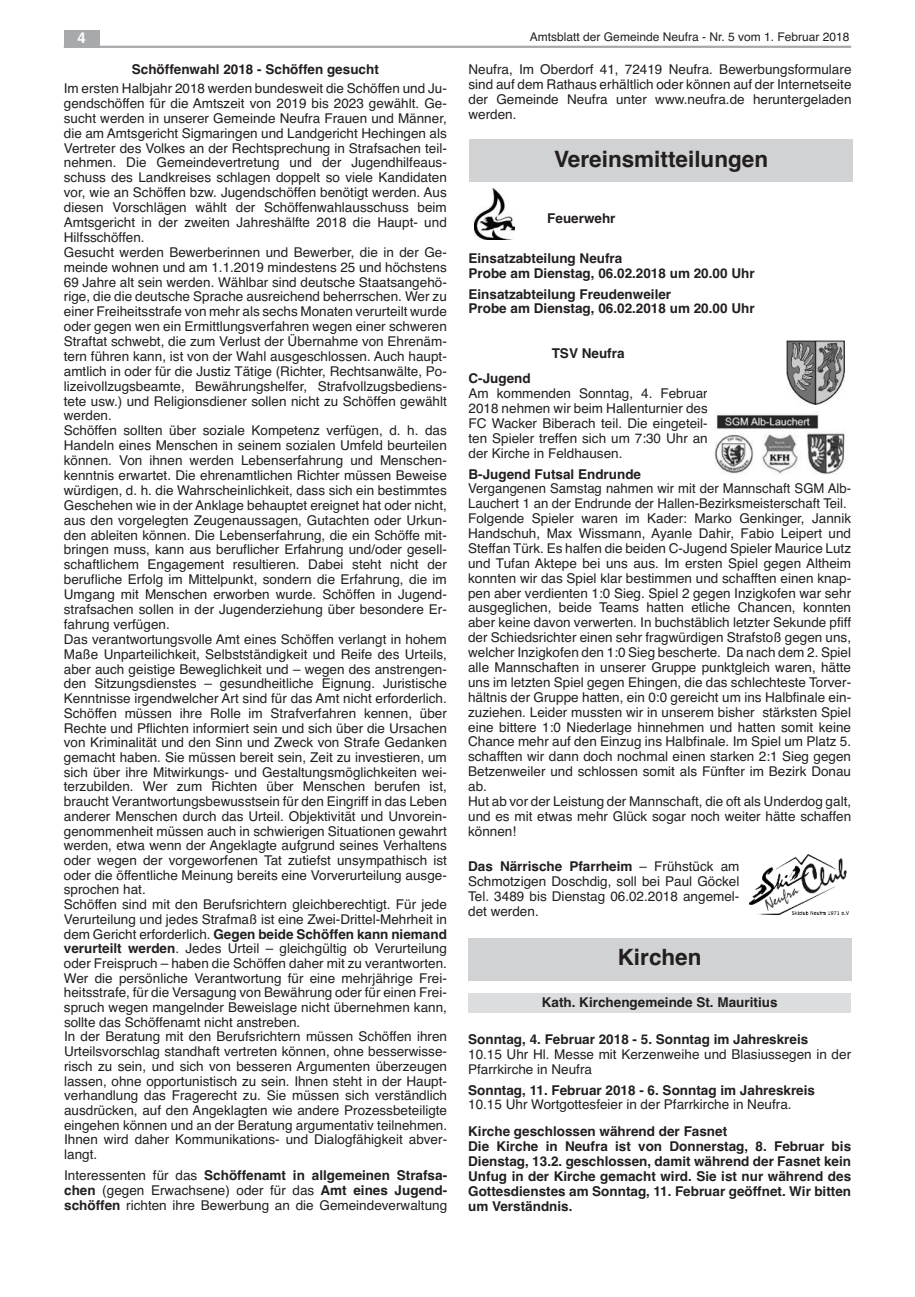
<style>
.page{position:relative;width:915px;height:1297px;background:#fff}
.page>*{position:absolute;margin:0;border:0;box-sizing:border-box;transform-origin:0 0}
.t1{font:700 22.5px "Helvetica";color:#231f20}
.t2{font:700 15px "Helvetica";color:#fff}
.t3{font:13.5px/14.9px "Helvetica";color:#231f20;text-align:justify}
.t4{font:700 13.5px/14.9px "Helvetica";color:#231f20}
.t5{font:12px "Helvetica";color:#231f20}
.s1{font-weight:700}
</style>
<div class="page">
<div style="left:468px;top:994px;width:382px;height:19px;background:#dcdddf"></div>
<div style="left:468px;top:938px;width:382px;height:42px;background:#d1d2d4"></div>
<div style="left:469px;top:139px;width:383px;height:43px;background:#d1d2d4"></div>
<img style="left:474px;top:188px;width:40px;height:52px">
<img style="left:786px;top:341px;width:58px;height:63px">
<img style="left:714px;top:412px;width:131px;height:63px">
<img style="left:749px;top:854px;width:99px;height:60px">
<hr style="left:64px;top:46px;width:786px;height:2px;background:#a8a9ad">
<div style="left:64px;top:30px;width:35px;height:17px;background:#a8a9ad"></div>
<p class="t2" style="left:77px;top:29px;width:10px">4</p>
<p class="t5" style="left:529px;top:30px;width:321px">Amtsblatt der Gemeinde Neufra - Nr. 5 vom 1. Februar 2018</p>
<p class="t4" style="left:132px;top:62px;width:248px">Schöffenwahl 2018 - Schöffen gesucht</p>
<p class="t3" style="left:64px;top:81px;width:384px;text-align:left">Im ersten Halbjahr 2018 werden bundesweit die Schöffen und Ju&shy;gendschöffen für die Amtszeit von 2019 bis 2023 gewählt. Ge&shy;sucht werden in unserer Gemeinde Neufra Frauen und Männer, die am Amtsgericht Sigmaringen und Landgericht Hechingen als Vertreter des Volkes an der Rechtsprechung in Strafsachen teil&shy;nehmen. Die Gemeindevertretung und der Jugendhilfeaus&shy;schuss des Landkreises schlagen doppelt so viele Kandidaten vor, wie an Schöffen bzw. Jugendschöffen benötigt werden. Aus diesen Vorschlägen wählt der Schöffenwahlausschuss beim Amtsgericht in der zweiten Jahreshälfte 2018 die Haupt- und Hilfsschöffen.<br>Gesucht werden Bewerberinnen und Bewerber, die in der Ge&shy;meinde wohnen und am 1.1.2019 mindestens 25 und höchstens 69 Jahre alt sein werden. Wählbar sind deutsche Staatsangehö&shy;rige, die die deutsche Sprache ausreichend beherrschen. Wer zu einer Freiheitsstrafe von mehr als sechs Monaten verurteilt wurde oder gegen wen ein Ermittlungsverfahren wegen einer schweren Straftat schwebt, die zum Verlust der Übernahme von Ehrenäm&shy;tern führen kann, ist von der Wahl ausgeschlossen. Auch haupt&shy;amtlich in oder für die Justiz Tätige (Richter, Rechtsanwälte, Po&shy;lizeivollzugsbeamte, Bewährungshelfer, Strafvollzugsbediens&shy;tete usw.) und Religionsdiener sollen nicht zu Schöffen gewählt werden.<br>Schöffen sollten über soziale Kompetenz verfügen, d. h. das Handeln eines Menschen in seinem sozialen Umfeld beurteilen können. Von ihnen werden Lebenserfahrung und Menschen&shy;kenntnis erwartet. Die ehrenamtlichen Richter müssen Beweise würdigen, d. h. die Wahrscheinlichkeit, dass sich ein bestimmtes Geschehen wie in der Anklage behauptet ereignet hat oder nicht, aus den vorgelegten Zeugenaussagen, Gutachten oder Urkun&shy;den ableiten können. Die Lebenserfahrung, die ein Schöffe mit&shy;bringen muss, kann aus beruflicher Erfahrung und/oder gesell&shy;schaftlichem Engagement resultieren. Dabei steht nicht der berufliche Erfolg im Mittelpunkt, sondern die Erfahrung, die im Umgang mit Menschen erworben wurde. Schöffen in Jugend&shy;strafsachen sollen in der Jugenderziehung über besondere Er&shy;fahrung verfügen.<br>Das verantwortungsvolle Amt eines Schöffen verlangt in hohem Maße Unparteilichkeit, Selbstständigkeit und Reife des Urteils, aber auch geistige Beweglichkeit und – wegen des anstrengen&shy;den Sitzungsdienstes – gesundheitliche Eignung. Juristische Kenntnisse irgendwelcher Art sind für das Amt nicht erforderlich.<br>Schöffen müssen ihre Rolle im Strafverfahren kennen, über Rechte und Pflichten informiert sein und sich über die Ursachen von Kriminalität und den Sinn und Zweck von Strafe Gedanken gemacht haben. Sie müssen bereit sein, Zeit zu investieren, um sich über ihre Mitwirkungs- und Gestaltungsmöglichkeiten wei&shy;terzubilden. Wer zum Richten über Menschen berufen ist, braucht Verantwortungsbewusstsein für den Eingriff in das Leben anderer Menschen durch das Urteil. Objektivität und Unvorein&shy;genommenheit müssen auch in schwierigen Situationen gewahrt werden, etwa wenn der Angeklagte aufgrund seines Verhaltens oder wegen der vorgeworfenen Tat zutiefst unsympathisch ist oder die öffentliche Meinung bereits eine Vorverurteilung ausge&shy;sprochen hat.<br>Schöffen sind mit den Berufsrichtern gleichberechtigt. Für jede Verurteilung und jedes Strafmaß ist eine Zwei-Drittel-Mehrheit in dem Gericht erforderlich. <span class="s1">Gegen beide Schöffen kann niemand verurteilt werden</span>. Jedes Urteil – gleichgültig ob Verurteilung oder Freispruch – haben die Schöffen daher mit zu verantworten.<br>Wer die persönliche Verantwortung für eine mehrjährige Frei&shy;heitsstrafe, für die Versagung von Bewährung oder für einen Frei&shy;spruch wegen mangelnder Beweislage nicht übernehmen kann, sollte das Schöffenamt nicht anstreben.<br>In der Beratung mit den Berufsrichtern müssen Schöffen ihren Urteilsvorschlag standhaft vertreten können, ohne besserwisse&shy;risch zu sein, und sich von besseren Argumenten überzeugen lassen, ohne opportunistisch zu sein. Ihnen steht in der Haupt&shy;verhandlung das Fragerecht zu. Sie müssen sich verständlich ausdrücken, auf den Angeklagten wie andere Prozessbeteiligte eingehen können und an der Beratung argumentativ teilnehmen.<br>Ihnen wird daher Kommunikations- und Dialogfähigkeit abver&shy;langt.</p>
<p class="t3" style="left:64px;top:1168px;width:384px">Interessenten für das <span class="s1">Schöffenamt in allgemeinen Strafsa&shy;chen</span> (gegen Erwachsene) oder für das <span class="s1">Amt eines Jugend&shy;schöffen</span> richten ihre Bewerbung an die Gemeindeverwaltung</p>
<p class="t3" style="left:468px;top:62px;width:384px">Neufra, Im Oberdorf 41, 72419 Neufra. Bewerbungsformulare sind auf dem Rathaus erhältlich oder können auf der Internetseite der Gemeinde Neufra unter www.neufra.de heruntergeladen werden.</p>
<h1 class="t1" style="left:554px;top:146px;width:215px">Vereinsmitteilungen</h1>
<p class="t4" style="left:547px;top:211px;width:70px">Feuerwehr</p>
<p class="t4" style="left:468px;top:251px;width:287px">einsatzabteilung Neufra<br>probe am Dienstag, 06.02.2018 um 20.00 Uhr</p>
<p class="t4" style="left:468px;top:286px;width:287px">einsatzabteilung Freudenweiler<br>probe am Dienstag, 06.02.2018 um 20.00 Uhr</p>
<p class="t4" style="left:551px;top:346px;width:74px">tSV Neufra</p>
<p class="t4" style="left:468px;top:371px;width:64px">c-Jugend</p>
<p class="t3" style="left:468px;top:386px;width:241px">Am kommenden Sonntag, 4. Februar 2018 nehmen wir beim Hallenturnier des FC Wacker Biberach teil. Die eingeteil&shy;ten Spieler treffen sich um 7:30 Uhr an der Kirche in Feldhausen.</p>
<p class="t4" style="left:468px;top:466px;width:174px">B-Jugend Futsal endrunde</p>
<p class="t3" style="left:468px;top:481px;width:384px;text-align:left">Vergangenen Samstag nahmen wir mit der Mannschaft SGM Alb-Lauchert 1 an der Endrunde der Hallen-Bezirksmeisterschaft Teil.<br>Folgende Spieler waren im Kader: Marko Genkinger, Jannik Handschuh, Max Wissmann, Ayanle Dahir, Fabio Leipert und Steffan Türk. Es halfen die beiden C-Jugend Spieler Maurice Lutz und Tufan Aktepe bei uns aus. Im ersten Spiel gegen Altheim konnten wir das Spiel klar bestimmen und schafften einen knap&shy;pen aber verdienten 1:0 Sieg. Spiel 2 gegen Inzigkofen war sehr ausgeglichen, beide Teams hatten etliche Chancen, konnten aber keine davon verwerten. In buchstäblich letzter Sekunde pfiff der Schiedsrichter einen sehr fragwürdigen Strafstoß gegen uns, welcher Inzigkofen den 1:0 Sieg bescherte. Da nach dem 2. Spiel alle Mannschaften in unserer Gruppe punktgleich waren, hätte uns im letzten Spiel gegen Ehingen, die das schlechteste Torver&shy;hältnis der Gruppe hatten, ein 0:0 gereicht um ins Halbfinale ein&shy;zuziehen. Leider mussten wir in unserem bisher stärksten Spiel eine bittere 1:0 Niederlage hinnehmen und hatten somit keine Chance mehr auf den Einzug ins Halbfinale. Im Spiel um Platz 5. schafften wir dann doch nochmal einen starken 2:1 Sieg gegen Betzenweiler und schlossen somit als Fünfter im Bezirk Donau ab.<br>Hut ab vor der Leistung der Mannschaft, die oft als Underdog galt, und es mit etwas mehr Glück sogar noch weiter hätte schaffen können!</p>
<p class="t3" style="left:468px;top:859px;width:273px"><span class="s1">Das Närrische pfarrheim</span> – Frühstück am Schmotzigen Doschdig, soll bei Paul Göckel Tel. 3489 bis Dienstag 06.02.2018 angemel&shy;det werden.</p>
<h1 class="t1" style="left:617px;top:944px;width:85px">Kirchen</h1>
<p class="t4" style="left:541px;top:995px;width:237px">Kath. Kirchengemeinde St. Mauritius</p>
<p class="t4" style="left:468px;top:1032px;width:341px">Sonntag, 4. Februar 2018 - 5. Sonntag im Jahreskreis</p>
<p class="t3" style="left:468px;top:1047px;width:384px">10.15 Uhr Hl. Messe mit Kerzenweihe und Blasiussegen in der<br>Pfarrkirche in Neufra</p>
<p class="t4" style="left:468px;top:1082px;width:348px">Sonntag, 11. Februar 2018 - 6. Sonntag im Jahreskreis</p>
<p class="t3" style="left:468px;top:1097px;width:325px">10.15 Uhr Wortgottesfeier in der Pfarrkirche in Neufra.</p>
<p class="t4" style="left:468px;top:1124px;width:384px">Kirche geschlossen während der Fasnet<br>Die Kirche in Neufra ist von Donnerstag, 8. Februar bis Dienstag, 13.2. geschlossen, damit während der Fasnet kein Unfug in der Kirche gemacht wird. Sie ist nur während des Gottesdienstes am Sonntag, 11. Februar geöffnet. Wir bitten um Verständnis.</p>
</div>
